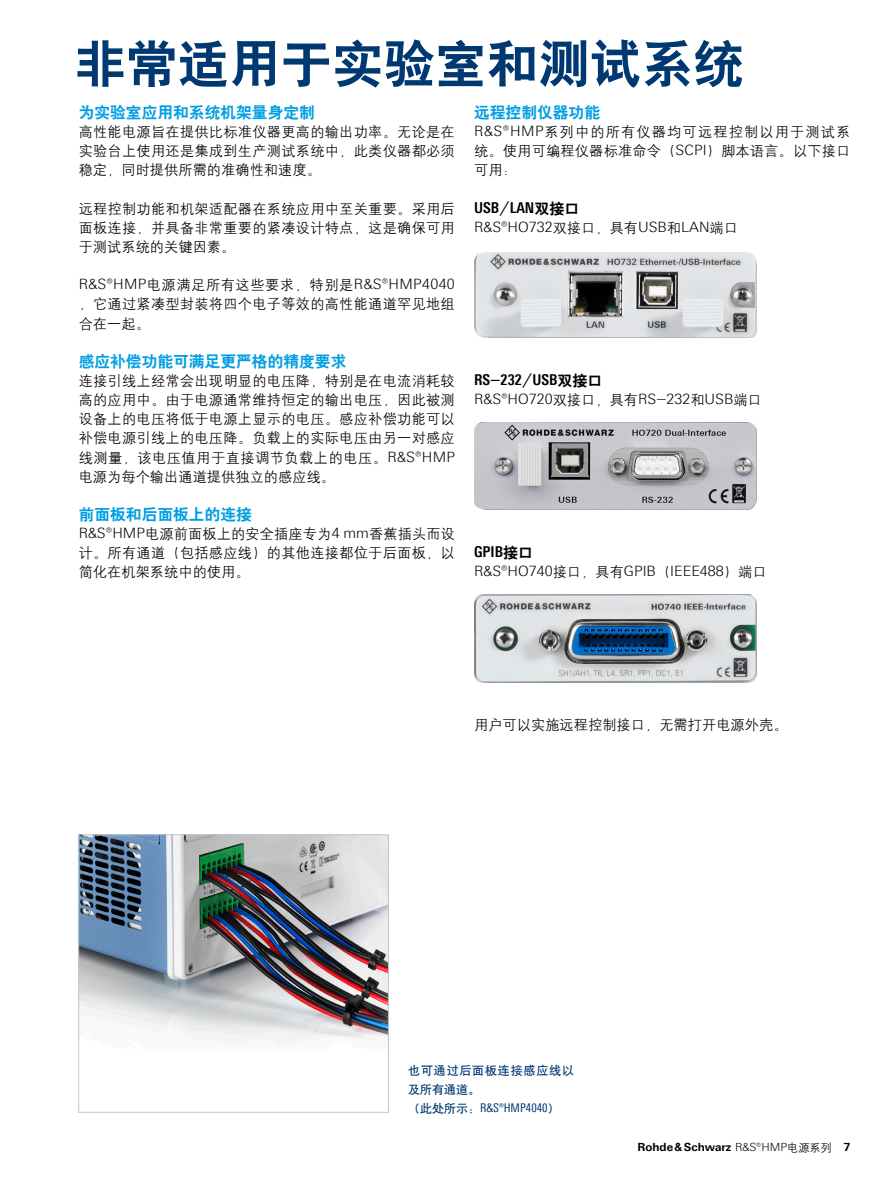
<style>
.page{position:relative;width:893px;height:1191px;background:#fff}
.page>*{position:absolute;margin:0;border:0;box-sizing:border-box;transform-origin:0 0}
.Seiten_Headline_34Pt{font:51px "H Yb 2 gj";letter-spacing:.01em;color:#003872}
.Absatzfett_cyan{font:15.75px "H Yb 2 gj";color:#009ee3}
.Absatzfett_schwarz{font:700 15px "Linotype Univers 620 Cn";color:#000}
.Haupttext_ohne_Absta{font:14.25px/19.2px "H Yg 2 gj";letter-spacing:.015em;color:#000;text-align:justify}
.Haupttext{font:14.25px/19.2px "H Yg 2 gj";letter-spacing:.015em;color:#000;text-align:justify}
.Haupttext_ohne_Absta-2{font:300 14.25px "Linotype Univers 330";color:#000}
.Bildunterschrift{font:12px/19.2px "H Yb 1 gj";letter-spacing:.07em;color:#003872}
.Bildunterschrift-2{font:12px "Linotype Univers 420 Cn";color:#003872}
.t1{font:700 11.25px "Linotype Univers 630";color:#000}
.s1{font-family:"Linotype Univers 330";font-weight:300}
.s2{font-family:"H Yb 2 gj";font-weight:400}
.s3{font-family:"H Yg 2 gj";font-weight:400}
.s4{font-family:"H Yb 1 gj"}
</style>
<div class="page">
<img style="left:80px;top:836px;width:307px;height:210px">
<div style="left:78px;top:834px;width:311px;height:278px;border:1px solid #c1c8cb"></div>
<img style="left:474px;top:252px;width:283px;height:86px">
<img style="left:474px;top:423px;width:282px;height:86px">
<img style="left:474px;top:594px;width:283px;height:88px">
<p class="Seiten_Headline_34Pt" style="left:75px;top:38px;width:671px">非常适用于实验室和测试系统</p>
<p class="Absatzfett_cyan" style="left:474px;top:104px;width:127px">远程控制仪器功能</p>
<p class="Haupttext_ohne_Absta" style="left:474px;top:122px;width:378px"><span class="s1">R&amp;S®HMP</span>系列中的所有仪器均可远程控制以用于测试系统。使用可编程仪器标准命令（<span class="s1">SCPI</span>）脚本语言。以下接口可用：</p>
<p class="Absatzfett_schwarz" style="left:474px;top:198px;width:107px">USB<span class="s2">/</span>LAN<span class="s2">双接口</span></p>
<p class="Haupttext_ohne_Absta-2" style="left:474px;top:218px;width:265px">R&amp;S®HO732<span class="s3">双接口，具有</span>USB<span class="s3">和</span>LAN<span class="s3">端口</span></p>
<p class="Absatzfett_cyan" style="left:79px;top:104px;width:238px">为实验室应用和系统机架量身定制</p>
<p class="Haupttext_ohne_Absta" style="left:79px;top:122px;width:378px">高性能电源旨在提供比标准仪器更高的输出功率。无论是在实验台上使用还是集成到生产测试系统中，此类仪器都必须稳定，同时提供所需的准确性和速度。</p>
<p class="Haupttext" style="left:79px;top:199px;width:378px">远程控制功能和机架适配器在系统应用中至关重要。采用后面板连接，并具备非常重要的紧凑设计特点，这是确保可用于测试系统的关键因素。</p>
<p class="Haupttext" style="left:79px;top:275px;width:378px"><span class="s1">R&amp;S®HMP</span>电源满足所有这些要求，特别是<span class="s1">R&amp;S®HMP4040</span>，它通过紧凑型封装将四个电子等效的高性能通道罕见地组合在一起。</p>
<p class="Absatzfett_cyan" style="left:79px;top:353px;width:269px">感应补偿功能可满足更严格的精度要求</p>
<p class="Haupttext_ohne_Absta" style="left:79px;top:371px;width:378px">连接引线上经常会出现明显的电压降，特别是在电流消耗较高的应用中。由于电源通常维持恒定的输出电压，因此被测设备上的电压将低于电源上显示的电压。感应补偿功能可以补偿电源引线上的电压降。负载上的实际电压由另一对感应线测量，该电压值用于直接调节负载上的电压。<span class="s1">R&amp;S®HMP</span>电源为每个输出通道提供独立的感应线。</p>
<p class="Absatzfett_cyan" style="left:79px;top:506px;width:175px">前面板和后面板上的连接</p>
<p class="Haupttext_ohne_Absta" style="left:79px;top:524px;width:378px"><span class="s1">R&amp;S®HMP</span>电源前面板上的安全插座专为<span class="s1">4 mm</span>香蕉插头而设计。所有通道（包括感应线）的其他连接都位于后面板，以简化在机架系统中的使用。</p>
<p class="Absatzfett_schwarz" style="left:474px;top:371px;width:130px">RS<span class="s2">-</span>232<span class="s2">/</span>USB<span class="s2">双接口</span></p>
<p class="Haupttext_ohne_Absta-2" style="left:474px;top:390px;width:289px">R&amp;S®HO720<span class="s3">双接口，具有</span>RS<span class="s3">-</span>232<span class="s3">和</span>USB<span class="s3">端口</span></p>
<p class="Absatzfett_schwarz" style="left:474px;top:543px;width:60px">GPIB<span class="s2">接口</span></p>
<p class="Haupttext_ohne_Absta-2" style="left:474px;top:563px;width:294px">R&amp;S®HO740<span class="s3">接口，具有</span>GPIB<span class="s3">（</span>IEEE488<span class="s3">）端口</span></p>
<p class="Haupttext" style="left:474px;top:715px;width:315px">用户可以实施远程控制接口，无需打开电源外壳。</p>
<p class="Bildunterschrift" style="left:408px;top:1060px;width:167px">也可通过后面板连接感应线以及所有通道。</p>
<p class="Bildunterschrift-2" style="left:408px;top:1101px;width:153px"><span class="s4">（此处所示：</span>R&amp;S®HMP4040<span class="s4">）</span></p>
<p class="t1" style="left:637px;top:1139px;width:214px">Rohde&amp;Schwarz <span class="s1">R&amp;S®HMP</span><span class="s3">电源系列</span> 7</p>
</div>
